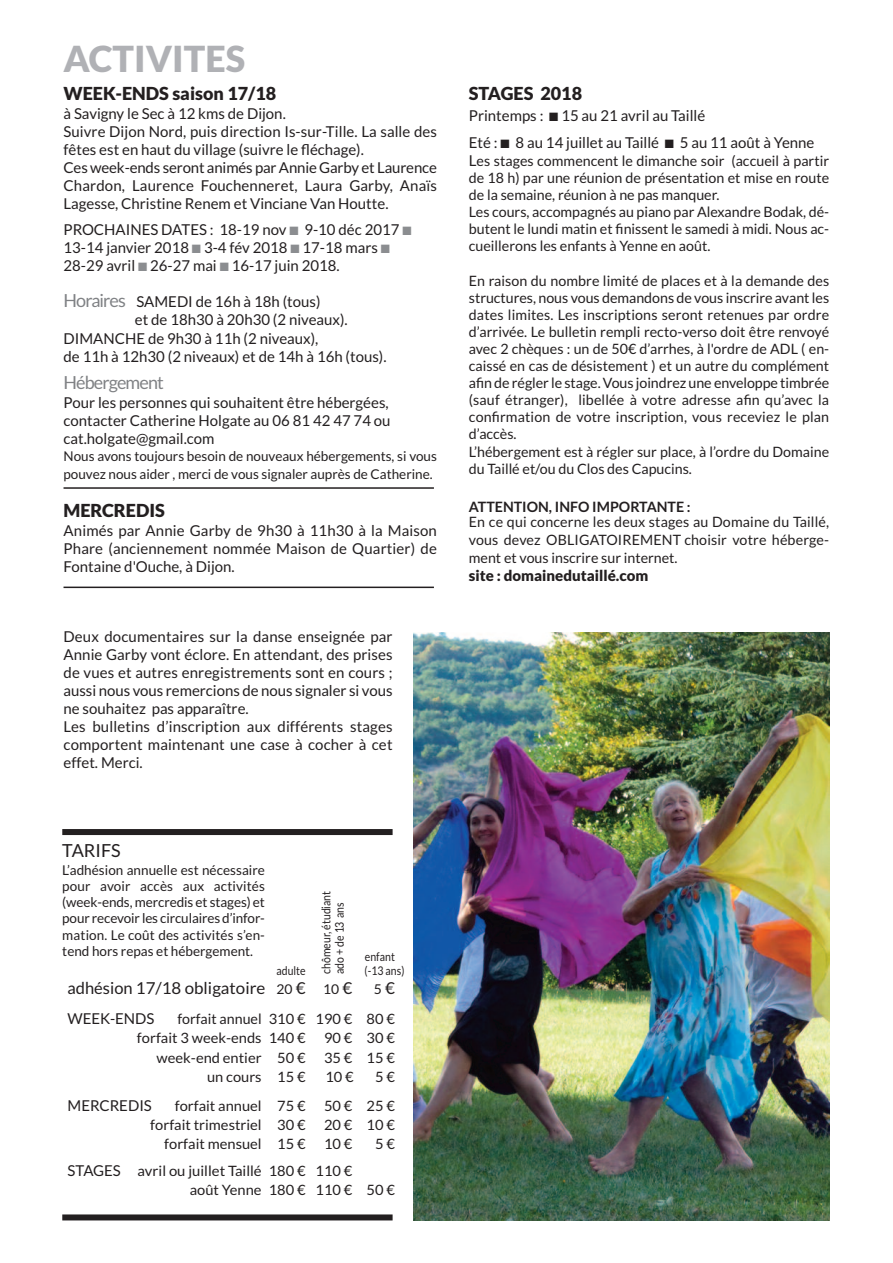
<style>
.page{position:relative;width:893px;height:1263px;background:#fff}
.page>*{position:absolute;margin:0;border:0;box-sizing:border-box;transform-origin:0 0}
.t1{font:900 36px "Lato";color:#b0b1b5}
.t2{font:900 18px "Lato";color:#231f20}
.t3{font:18px "Lato";letter-spacing:-.05em;color:#808285}
.t4{font:18px "Lato";color:#231f20}
.t5{font:16.5px "Lato";color:#231f20}
.t6{font:15px/18px "Lato";color:#231f20}
.t7{font:900 15px "Lato";color:#231f20}
.t8{font:14.25px/17.1px "Lato";color:#231f20}
.t9{font:14.25px/19.2px "Lato";color:#231f20;scale:1.04 1}
.t10{font:700 14.25px "Lato";color:#231f20}
.t11{font:13.5px/16.2px "Lato";color:#231f20}
.t12{font:12px/13.5px "Lato";color:#231f20;scale:.88 1}
.s1{color:#8b8d90}
.s2{font-size:18px;color:#808285}
.s3{font-size:13.5px}
.s4{font-size:16.5px}
.s5{font-size:15px}
</style>
<div class="page">
<div style="left:62px;top:829px;width:331px;height:6px;background:#231f20"></div>
<div style="left:62px;top:1214px;width:331px;height:6px;background:#231f20"></div>
<hr style="left:64px;top:587px;width:370px;height:1px;background:#231f20">
<hr style="left:64px;top:487px;width:370px;height:2px;background:#231f20">
<img style="left:414px;top:632px;width:415px;height:588px">
<h1 class="t1" style="left:64px;top:38px;width:183px">ACTIVITES</h1>
<p class="t2" style="left:64px;top:83px;width:214px">WEEK-ENDS saison 17/18</p>
<p class="t6" style="left:64px;top:105px;width:375px">à Savigny le Sec à 12 kms de dijon.<br>Suivre dijon nord, puis direction is-sur-tille. la salle des fêtes est en haut du village (suivre le fléchage).<br>Ces week-ends seront animés par annie Garby et laurence Chardon, laurence Fouchenneret, laura Garby, anaïs lagesse, Christine renem et vinciane van Houtte.</p>
<p class="t6" style="left:64px;top:221px;width:349px">ProCHaineS dateS : 18-19 nov <span class="s1">■</span> 9-10 déc 2017 <span class="s1">■<br></span>13-14 janvier 2018 <span class="s1">■</span> 3-4 fév 2018 <span class="s1">■</span> 17-18 mars <span class="s1">■<br></span>28-29 avril <span class="s1">■</span> 26-27 mai <span class="s1">■</span> 16-17 juin 2018.</p>
<p class="t6" style="left:135px;top:293px;width:214px;text-indent:-71px"><span class="s2">Horaires</span> SaMedi de 16h à 18h (tous)<br>et de 18h30 à 20h30 (2 niveaux).</p>
<p class="t6" style="left:64px;top:330px;width:325px">diManCHe de 9h30 à 11h (2 niveaux),<br>de 11h à 12h30 (2 niveaux) et de 14h à 16h (tous).</p>
<p class="t3" style="left:64px;top:372px;width:102px">Hébergement</p>
<p class="t6" style="left:64px;top:394px;width:329px">Pour les personnes qui souhaitent être hébergées, contacter Catherine Holgate au 06 81 42 47 74 ou cat.holgate@gmail.com</p>
<p class="t11" style="left:64px;top:448px;width:375px;line-height:17.4px">nous avons toujours besoin de nouveaux hébergements, si vous pouvez nous aider , merci de vous signaler auprès de Catherine.</p>
<p class="t2" style="left:64px;top:500px;width:103px">MERCREDIS</p>
<p class="t6" style="left:64px;top:522px;width:375px;text-align:justify">animés par annie Garby de 9h30 à 11h30 à la Maison Phare (anciennement nommée Maison de Quartier) de Fontaine d'ouche, à dijon.</p>
<p class="t6" style="left:64px;top:628px;width:331px">deux documentaires sur la danse enseignée par annie Garby vont éclore. en attendant, des prises de vues et autres enregistrements sont en cours ; aussi nous vous remercions de nous signaler si vous ne souhaitez pas apparaître.<br>les bulletins d’inscription aux différents stages comportent maintenant une case à cocher à cet effet. Merci.</p>
<p class="t4" style="left:62px;top:840px;width:60px">tariFS</p>
<p class="t11" style="left:62px;top:862px;width:204px;text-align:justify">l’adhésion annuelle est nécessaire pour avoir accès aux activités (week-ends, mercredis et stages) et pour recevoir les circulaires d’infor&shy;mation. le coût des activités s’en&shy;tend hors repas et hébergement.</p>
<p class="t12" style="left:319px;top:974px;width:96px;rotate:-90deg">chômeur, étudiant ado + de 13 ans</p>
<p class="t12" style="left:365px;top:950px;width:36px">enfant</p>
<p class="t12" style="left:276px;top:964px;width:35px">adulte</p>
<p class="t12" style="left:365px;top:964px;width:47px">(-13 ans)</p>
<p class="t5" style="left:68px;top:978px;width:286px">adhésion 17/18 obligatoire <span class="s3">20</span> € <span class="s3">10</span> €</p>
<p class="t11" style="left:374px;top:981px;width:23px">5<span class="s4">€</span></p>
<p class="t6" style="left:68px;top:1010px;width:88px">Week-endS</p>
<p class="t8" style="left:137px;top:1010px;width:259px;line-height:19.2px;text-indent:40px">forfait annuel 310 € 190 € 80 € forfait 3 week-ends 140 €</p>
<p class="t8" style="left:324px;top:1030px;width:72px">90€ 30€</p>
<p class="t8" style="left:157px;top:1049px;width:150px">week-end entier 50 €</p>
<p class="t8" style="left:324px;top:1049px;width:72px">35€ 15€</p>
<p class="t8" style="left:207px;top:1068px;width:100px">un cours 15 €</p>
<p class="t8" style="left:325px;top:1068px;width:30px">10€</p>
<p class="t8" style="left:375px;top:1068px;width:21px">5€</p>
<p class="t6" style="left:68px;top:1096px;width:86px">MerCrediS</p>
<p class="t8" style="left:175px;top:1097px;width:132px">forfait annuel 75 €</p>
<p class="t8" style="left:324px;top:1097px;width:72px">50€ 25€</p>
<p class="t8" style="left:150px;top:1116px;width:157px">forfait trimestriel 30 €</p>
<p class="t8" style="left:324px;top:1116px;width:72px">20€ 10€</p>
<p class="t8" style="left:164px;top:1135px;width:143px">forfait mensuel 15 €</p>
<p class="t8" style="left:324px;top:1135px;width:30px">10€</p>
<p class="t8" style="left:375px;top:1135px;width:21px">5€</p>
<p class="t9" style="left:190px;top:1161px;width:199px;text-indent:-122px"><span class="s5">StaGeS</span> avril ou juillet taillé 180 € 110 €<br>août Yenne 180 € 110 € 50 €</p>
<p class="t2" style="left:469px;top:83px;width:115px">STAGES 2018</p>
<p class="t6" style="left:469px;top:102px;width:347px;line-height:27px">Printemps : ■ 15 au 21 avril au taillé<br>eté : ■ 8 au 14 juillet au taillé ■ 5 au 11 août à Yenne</p>
<p class="t8" style="left:469px;top:152px;width:362px"><span class="s5">l</span>es stages commencent le dimanche soir (accueil à partir de 18 h) par une réunion de présentation et mise en route de la semaine, réunion à ne pas manquer.<br>les cours, accompagnés au piano par alexandre Bodak, dé&shy;butent le lundi matin et finissent le samedi à midi. nous ac&shy;cueillerons les enfants à Yenne en août.</p>
<p class="t8" style="left:469px;top:272px;width:362px">en raison du nombre limité de places et à la demande des structures, nous vous demandons de vous inscrire avant les dates limites. les inscriptions seront retenues par ordre d’arrivée. le bulletin rempli recto-verso doit être renvoyé avec 2 chèques : un de 50€ d’arrhes, à l'ordre de adl ( en&shy;caissé en cas de désistement ) et un autre du complément afin de régler le stage. vous joindrez une enveloppe timbrée (sauf étranger), libellée à votre adresse afin qu’avec la confirmation de votre inscription, vous receviez le plan d’accès.<br>l’hébergement est à régler sur place, à l’ordre du domaine du taillé et/ou du Clos des Capucins.</p>
<p class="t10" style="left:469px;top:498px;width:223px">ATTENTION, INFO IMPORTANTE :</p>
<p class="t8" style="left:469px;top:513px;width:362px;line-height:18px;text-align:justify">en ce qui concerne les deux stages au domaine du taillé, vous devez oBliGatoireMent choisir votre héberge&shy;ment et vous inscrire sur internet.</p>
<p class="t7" style="left:469px;top:567px;width:181px">site : domainedutaillé.com</p>
</div>
